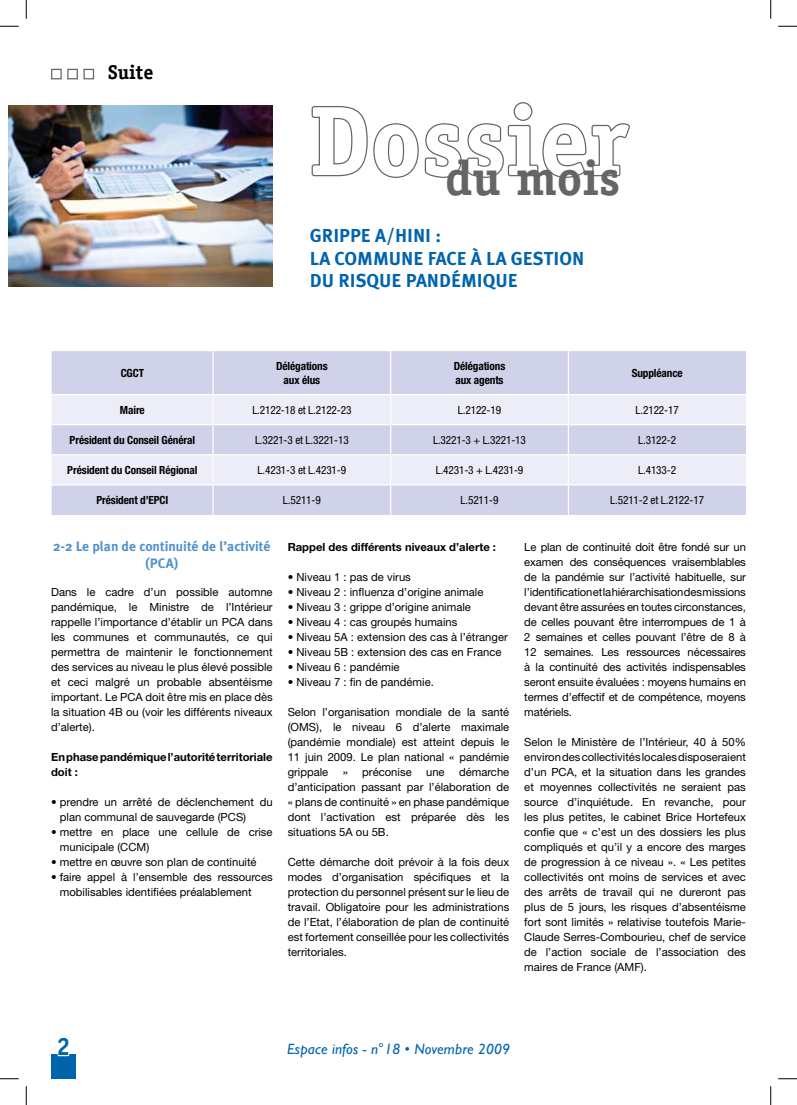
<style>
.page{position:relative;width:797px;height:1105px;background:#fff}
.page>*{position:absolute;margin:0;border:0;box-sizing:border-box;transform-origin:0 0}
.t1{font:700 99px "Officina Serif";color:#fff}
.t2{font:700 49.5px "Officina Serif";color:#646567}
.t3{font:700 25px "Officina Serif";color:#0064ad}
.t4{font:700 20px "Officina Serif";color:#000}
.t5{font:700 18.75px/22.5px "Meta Plus";color:#0064ad}
.t6{font:italic 15px "Gill Sans";letter-spacing:.01em;color:#0064ad}
.t7{font:700 13.75px/16.5px "Meta Plus";color:#5292c9;text-align:center}
.t8{font:11.25px/15px "Helvetica Neue LT";color:#000;text-align:justify}
.t9{font:condensed 11.25px "Helvetica Neue LT";letter-spacing:-.01em;color:#000}
.t10{font:700 condensed 11.25px/13.5px "Helvetica Neue LT";letter-spacing:-.01em;color:#000;text-align:center}
.t11{font:700 11.25px/15px "Helvetica Neue LT";color:#000}
</style>
<div class="page">
<div style="left:51px;top:1054px;width:25px;height:25px;background:#0064ad"></div>
<svg style="left:57px;top:1054px;width:13px;height:3px"></svg>
<svg style="left:311px;top:102px;width:319px;height:76px"></svg>
<div style="left:83px;top:69px;width:11px;height:10px;background:#fff;border:1px solid #646567"></div>
<div style="left:67px;top:69px;width:11px;height:10px;background:#fff;border:1px solid #646567"></div>
<div style="left:51px;top:69px;width:11px;height:10px;background:#fff;border:1px solid #646567"></div>
<img style="left:9px;top:106px;width:264px;height:181px">
<div style="left:52px;top:351px;width:694px;height:164px;background:#cfd2e8"></div>
<svg style="left:52px;top:395px;width:694px;height:89px;background:#e2e4f1"></svg>
<hr style="left:212px;top:351px;width:2px;height:43px;background:#fff">
<hr style="left:390px;top:351px;width:1px;height:43px;background:#fff">
<hr style="left:567px;top:351px;width:2px;height:43px;background:#fff">
<hr style="left:52px;top:394px;width:161px;height:1px;background:#fff">
<hr style="left:213px;top:394px;width:178px;height:1px;background:#fff">
<hr style="left:212px;top:395px;width:2px;height:29px;background:#fff">
<hr style="left:391px;top:394px;width:177px;height:1px;background:#fff">
<hr style="left:568px;top:394px;width:178px;height:1px;background:#fff">
<hr style="left:567px;top:395px;width:2px;height:29px;background:#fff">
<hr style="left:52px;top:424px;width:161px;height:1px;background:#fff">
<hr style="left:213px;top:424px;width:178px;height:1px;background:#fff">
<hr style="left:212px;top:425px;width:2px;height:29px;background:#fff">
<hr style="left:391px;top:424px;width:177px;height:1px;background:#fff">
<hr style="left:568px;top:424px;width:178px;height:1px;background:#fff">
<hr style="left:567px;top:425px;width:2px;height:29px;background:#fff">
<hr style="left:52px;top:454px;width:161px;height:1px;background:#fff">
<hr style="left:213px;top:454px;width:178px;height:1px;background:#fff">
<hr style="left:212px;top:455px;width:2px;height:29px;background:#fff">
<hr style="left:391px;top:454px;width:177px;height:1px;background:#fff">
<svg style="left:390px;top:395px;width:1px;height:89px"></svg>
<hr style="left:568px;top:454px;width:178px;height:1px;background:#fff">
<hr style="left:567px;top:455px;width:2px;height:29px;background:#fff">
<hr style="left:52px;top:484px;width:161px;height:1px;background:#fff">
<hr style="left:213px;top:484px;width:178px;height:1px;background:#fff">
<hr style="left:212px;top:485px;width:2px;height:30px;background:#fff">
<hr style="left:391px;top:484px;width:177px;height:1px;background:#fff">
<hr style="left:390px;top:485px;width:1px;height:30px;background:#fff">
<hr style="left:568px;top:484px;width:178px;height:1px;background:#fff">
<hr style="left:567px;top:485px;width:2px;height:30px;background:#fff">
<svg style="left:0;top:25px;width:19px;height:2px"></svg>
<svg style="left:778px;top:25px;width:19px;height:2px"></svg>
<svg style="left:0;top:1078px;width:19px;height:1px"></svg>
<svg style="left:778px;top:1078px;width:19px;height:1px"></svg>
<svg style="left:25px;top:0;width:2px;height:19px"></svg>
<svg style="left:25px;top:1086px;width:2px;height:19px"></svg>
<svg style="left:770px;top:0;width:1px;height:19px"></svg>
<svg style="left:770px;top:1086px;width:1px;height:19px"></svg>
<h3 class="t4" style="left:108px;top:60px;width:47px">Suite</h3>
<h1 class="t1" style="left:310px;top:80px;width:320px">Dossier</h1>
<h2 class="t2" style="left:445px;top:147px;width:177px">du mois</h2>
<h3 class="t5" style="left:310px;top:224px;width:273px">GRIPPE A/HINI :<br>LA COMMUNE FACE À LA GESTI ON<br>DU RISQUE PAN DÉMIQUE</h3>
<p class="t10" style="left:121px;top:366px;width:25px">CGCT</p>
<p class="t10" style="left:276px;top:360px;width:53px">Délégations aux élus</p>
<p class="t10" style="left:454px;top:360px;width:53px;text-align:left">Délégations aux agents</p>
<p class="t10" style="left:631px;top:366px;width:53px">Suppléance</p>
<p class="t10" style="left:120px;top:403px;width:26px">Maire</p>
<p class="t9" style="left:252px;top:404px;width:101px">L.2122-18 et L.2122-23</p>
<p class="t9" style="left:458px;top:404px;width:45px">L.2122-19</p>
<p class="t9" style="left:635px;top:404px;width:45px">L.2122-17</p>
<p class="t10" style="left:70px;top:433px;width:127px">Président du Conseil Général</p>
<p class="t9" style="left:255px;top:434px;width:95px">L.3221-3 et L.3221-13</p>
<p class="t9" style="left:433px;top:434px;width:94px">L.3221-3 + L.3221-13</p>
<p class="t9" style="left:638px;top:434px;width:39px">L.3122-2</p>
<p class="t10" style="left:67px;top:463px;width:132px">Président du Conseil Régional</p>
<p class="t9" style="left:258px;top:464px;width:90px">L.4231-3 et L.4231-9</p>
<p class="t9" style="left:436px;top:464px;width:89px">L.4231-3 + L.4231-9</p>
<p class="t9" style="left:638px;top:464px;width:39px">L.4133-2</p>
<p class="t10" style="left:96px;top:493px;width:74px">Président d’EPCI</p>
<p class="t9" style="left:283px;top:494px;width:39px">L.5211-9</p>
<p class="t9" style="left:460px;top:494px;width:39px">L.5211-9</p>
<p class="t9" style="left:610px;top:494px;width:95px">L.5211-2 et L.2122-17</p>
<p class="t7" style="left:53px;top:538px;width:219px">2-2 LE PLAN DE CONTINUITÉ DE L’ACTIVITÉ (PCA)</p>
<p class="t8" style="left:51px;top:585px;width:223px">Dans le cadre d’un possible automne pandémique, le Ministre de l’Intérieur rappelle l’importance d’établir un PCA dans les communes et communautés, ce qui permettra de maintenir le fonctionnement des services au niveau le plus élevé possible et ceci malgré un probable absentéisme important. Le PCA doit être mis en place dès la situation 4B ou (voir les différents niveaux d’alerte).</p>
<p class="t11" style="left:51px;top:749px;width:223px">En phase pandémique l’autorité territoriale doit :</p>
<p class="t8" style="left:60px;top:795px;width:214px;text-indent:-9px">• prendre un arrêté de déclenchement du plan communal de sauvegarde (PCS)</p>
<p class="t8" style="left:60px;top:825px;width:214px;text-indent:-9px">• mettre en place une cellule de crise municipale (CCM)</p>
<p class="t8" style="left:51px;top:855px;width:207px">• mettre en œuvre son plan de continuité</p>
<p class="t8" style="left:60px;top:870px;width:214px;text-indent:-9px">• faire appel à l’ensemble des ressources mobilisables identifiées préalablement</p>
<p class="t11" style="left:288px;top:539px;width:210px">Rappel des différents niveaux d’alerte :</p>
<p class="t8" style="left:288px;top:570px;width:125px">• Niveau 1 : pas de virus</p>
<p class="t8" style="left:288px;top:585px;width:197px">• Niveau 2 : influenza d’origine animale</p>
<p class="t8" style="left:288px;top:600px;width:185px">• Niveau 3 : grippe d’origine animale</p>
<p class="t8" style="left:288px;top:615px;width:171px">• Niveau 4 : cas groupés humains</p>
<p class="t8" style="left:288px;top:630px;width:222px">• Niveau 5A : extension des cas à l’étranger</p>
<p class="t8" style="left:288px;top:645px;width:215px">• Niveau 5B : extension des cas en France</p>
<p class="t8" style="left:288px;top:660px;width:113px">• Niveau 6 : pandémie</p>
<p class="t8" style="left:288px;top:675px;width:148px">• Niveau 7 : fin de pandémie.</p>
<p class="t8" style="left:288px;top:705px;width:223px">Selon l’organisation mondiale de la santé (OMS), le niveau 6 d’alerte maximale (pandémie mondiale) est atteint depuis le 11 juin 2009. Le plan national « pandémie grippale</p>
<p class="t8" style="left:288px;top:765px;width:223px;text-indent:171px">démarche d’anticipation passant par l’élaboration de « plans de continuité » en phase pandémique dont l’activation est préparée dès les situations 5A ou 5B.</p>
<p class="t8" style="left:288px;top:854px;width:223px">Cette démarche doit prévoir à la fois deux modes d’organisation spécifiques et la protection du personnel présent sur le lieu de travail. Obligatoire pour les administrations de l’Etat, l’élaboration de plan de continuité est fortement conseillée pour les collectivités territoriales.</p>
<p class="t8" style="left:343px;top:765px;width:70px">» préconise</p>
<p class="t8" style="left:426px;top:765px;width:20px">une</p>
<p class="t8" style="left:524px;top:539px;width:223px">Le plan de continuité doit être fondé sur un examen des conséquences vraisemblables de la pandémie sur l’activité habituelle, sur l’identification et la hiérarchisation des missions devant être assurées en toutes circonstances, de celles pouvant être interrompues de 1 à 2 semaines et celles pouvant l’être de 8 à 12 semaines. Les ressources nécessaires à la continuité des activités indispensables seront ensuite évaluées : moyens humains en termes d’effectif et de compétence, moyens matériels.</p>
<p class="t8" style="left:524px;top:734px;width:223px">Selon le Ministère de l’Intérieur, 40 à 50% environ des collectivités locales disposeraient d’un PCA, et la situation dans les grandes et moyennes collectivités ne seraient pas source d’inquiétude. En revanche, pour les plus petites, le cabinet Brice Hortefeux confie que « c’est un des dossiers les plus compliqués et qu’il y a encore des marges de progression à ce niveau ». « Les petites collectivités ont moins de services et avec des arrêts de travail qui ne dureront pas plus de 5 jours, les risques d’absentéisme fort sont limités » relativise toutefois Marie-Claude Serres-Combourieu, chef de service de l’action sociale de l’association des maires de France (AMF).</p>
<h3 class="t3" style="left:57px;top:1031px;width:15px">2</h3>
<h3 class="t6" style="left:287px;top:1040px;width:224px">Espace infos - n°18 • Novembre 2009</h3>
</div>
